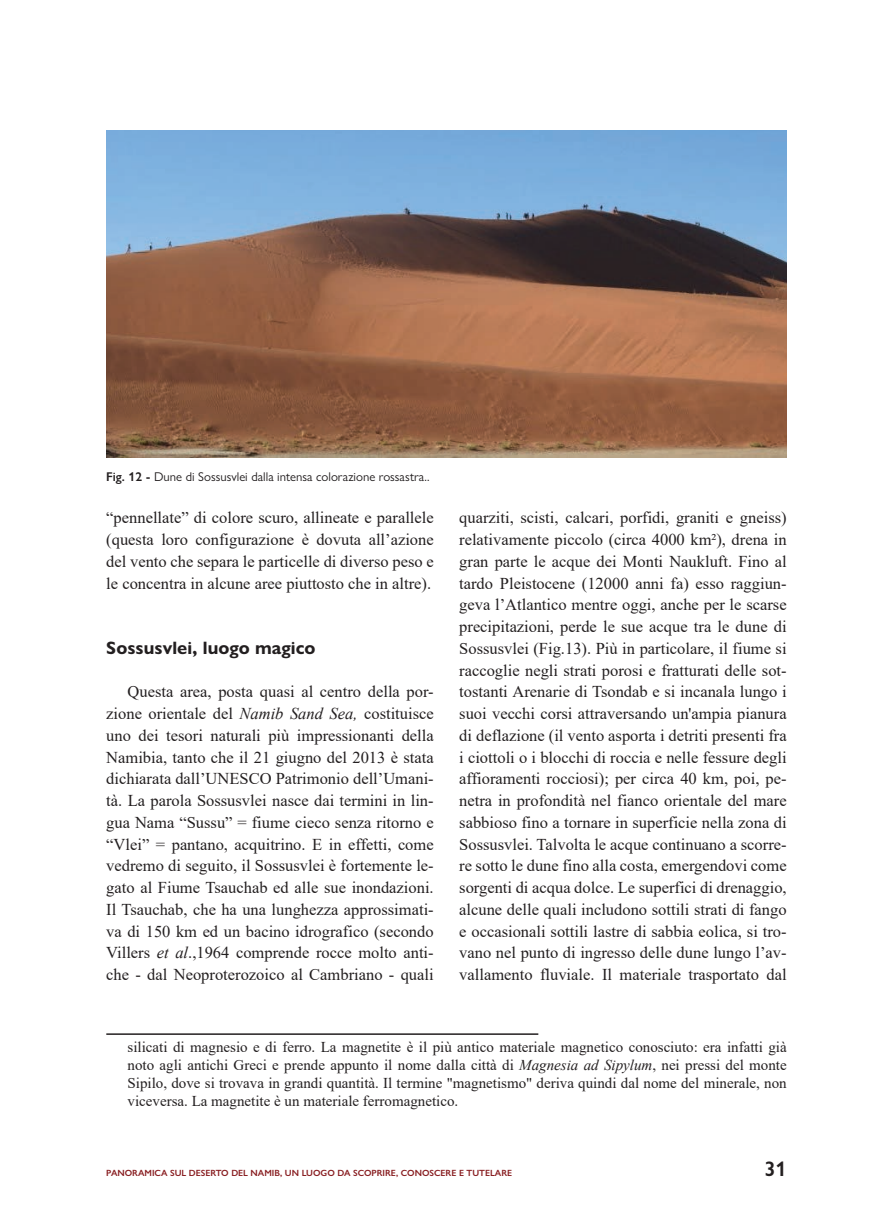
<style>
.page{position:relative;width:893px;height:1229px;background:#fff}
.page>*{position:absolute;margin:0;border:0;box-sizing:border-box;transform-origin:0 0}
.t1{font:600 21px "Gill Sans Nova";color:#231f20}
.t2{font:700 18px "Gill Sans Nova";color:#231f20}
.t3{font:16.5px/21.8px "Times New Roman";color:#231f20;text-align:justify}
.t4{font:15px/18px "Times New Roman";color:#231f20;text-align:justify}
.t5{font:12.75px "Gill Sans Nova";color:#231f20}
.t6{font:600 9px "Gill Sans Nova";color:#891f22}
.s1{font-weight:600}
.s2{font-style:italic}
</style>
<div class="page">
<hr style="left:106px;top:1033px;width:432px;height:2px;background:#231f20">
<img style="left:106px;top:130px;width:681px;height:328px">
<p class="t5" style="left:106px;top:469px;width:325px"><span class="s1">Fig. 12 -</span> Dune di Sossusvlei dalla intensa colorazione rossastra..</p>
<p class="t3" style="left:106px;top:506px;width:329px">“pennellate” di colore scuro, allineate e parallele (questa loro configurazione è dovuta all’azione del vento che separa le particelle di diverso peso e le concentra in alcune aree piuttosto che in altre).</p>
<p class="t2" style="left:106px;top:637px;width:211px">Sossusvlei, luogo magico</p>
<p class="t3" style="left:106px;top:680px;width:329px;text-indent:21px">Questa area, posta quasi al centro della por&shy;zione orientale del <span class="s2">Namib Sand Sea,</span> costituisce uno dei tesori naturali più impressionanti della Namibia, tanto che il 21 giugno del 2013 è stata dichiarata dall’UNESCO Patrimonio dell’Umani&shy;tà. La parola Sossusvlei nasce dai termini in lin&shy;gua Nama “Sussu” = fiume cieco senza ritorno e “Vlei” = pantano, acquitrino. E in effetti, come vedremo di seguito, il Sossusvlei è fortemente le&shy;gato al Fiume Tsauchab ed alle sue inondazioni.<br>Il Tsauchab, che ha una lunghezza approssimati&shy;va di 150 km ed un bacino idrografico (secondo Villers <span class="s2">et al</span>.,1964 comprende rocce molto anti&shy;che - dal Neoproterozoico al Cambriano - quali</p>
<p class="t3" style="left:459px;top:506px;width:329px">quarziti, scisti, calcari, porfidi, graniti e gneiss) relativamente piccolo (circa 4000 km²), drena in gran parte le acque dei Monti Naukluft. Fino al tardo Pleistocene (12000 anni fa) esso raggiun&shy;geva l’Atlantico mentre oggi, anche per le scarse precipitazioni, perde le sue acque tra le dune di Sossusvlei (Fig.13). Più in particolare, il fiume si raccoglie negli strati porosi e fratturati delle sot&shy;tostanti Arenarie di Tsondab e si incanala lungo i suoi vecchi corsi attraversando un'ampia pianura di deflazione (il vento asporta i detriti presenti fra i ciottoli o i blocchi di roccia e nelle fessure degli affioramenti rocciosi); per circa 40 km, poi, pe&shy;netra in profondità nel fianco orientale del mare sabbioso fino a tornare in superficie nella zona di Sossusvlei. Talvolta le acque continuano a scorre&shy;re sotto le dune fino alla costa, emergendovi come sorgenti di acqua dolce. Le superfici di drenaggio, alcune delle quali includono sottili strati di fango e occasionali sottili lastre di sabbia eolica, si tro&shy;vano nel punto di ingresso delle dune lungo l’av&shy;vallamento fluviale. Il materiale trasportato dal</p>
<p class="t4" style="left:128px;top:1037px;width:661px">silicati di magnesio e di ferro. La magnetite è il più antico materiale magnetico conosciuto: era infatti già noto agli antichi Greci e prende appunto il nome dalla città di <span class="s2">Magnesia ad Sipylum</span>, nei pressi del monte Sipilo, dove si trovava in grandi quantità. Il termine "magnetismo" deriva quindi dal nome del minerale, non viceversa. La magnetite è un materiale ferromagnetico.</p>
<p class="t6" style="left:106px;top:1167px;width:407px">PANORAMICA SUL DESERTO DEL NAMIB, UN LUOGO DA SCOPRIRE, CONOSCERE E TUTELARE</p>
<p class="t1" style="left:764px;top:1156px;width:24px">31</p>
</div>
